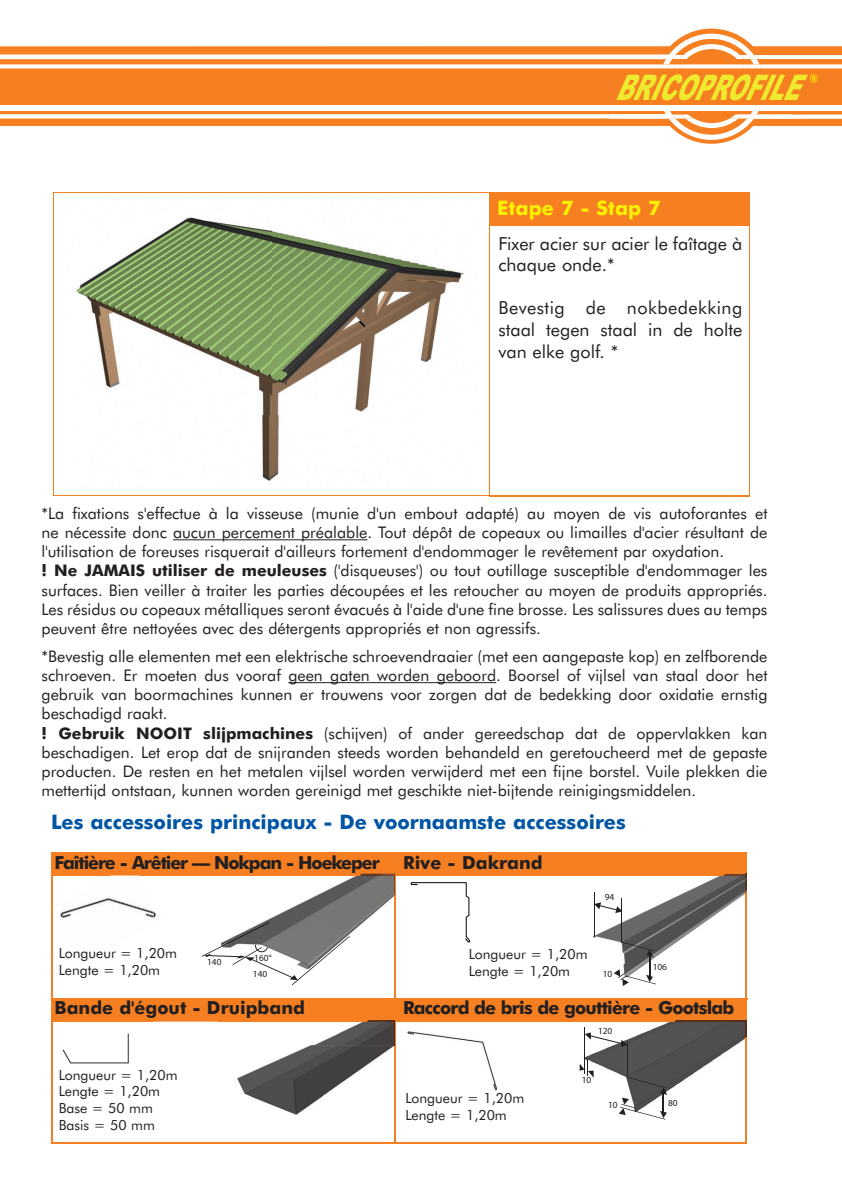
<style>
.page{position:relative;width:842px;height:1191px;background:#fff}
.page>*{position:absolute;margin:0;border:0;box-sizing:border-box;transform-origin:0 0}
.t1{font:italic 900 35.2px "Arial";color:#efea2d;scale:.62 1}
.t2{font:700 20px "Futura BT";color:#0155a5}
.t3{font:700 20px "Futura BT";color:#fff101}
.t4{font:18px/21.6px "Futura BT";color:#231f20}
.t5{font:700 18px "Futura BT";color:#231f20}
.t6{font:700 18px "Futura BT";letter-spacing:-.045em;color:#231f20}
.t7{font:700 18px "Futura BT";letter-spacing:-.065em;color:#231f20}
.t8{font:16px/19.2px "Futura BT";color:#231f20}
.t9{font:14px/16.8px "Futura BT";color:#231f20}
.t10{font:9.4px "Myriad Pro";color:#231f20}
.s1{font-weight:700}
</style>
<div class="page">
<div style="left:489px;top:193px;width:261px;height:33px;background:#f57f21"></div>
<hr style="left:53px;top:192px;width:436px;height:1px;background:#f57f21">
<hr style="left:53px;top:193px;width:1px;height:302px;background:#f57f21">
<hr style="left:489px;top:226px;width:1px;height:269px;background:#f57f21">
<hr style="left:750px;top:226px;width:1px;height:269px;background:#f57f21">
<hr style="left:53px;top:495px;width:436px;height:1px;background:#f57f21">
<hr style="left:489px;top:495px;width:261px;height:1px;background:#f57f21">
<img style="left:76px;top:217px;width:388px;height:264px">
<svg style="left:53px;top:853px;width:693px;height:167px"></svg>
<hr style="left:52px;top:852px;width:343px;height:1px;background:#f57f21">
<svg style="left:52px;top:853px;width:1px;height:21px"></svg>
<hr style="left:395px;top:852px;width:352px;height:1px;background:#f57f21">
<hr style="left:52px;top:874px;width:695px;height:1px;background:#f57f21">
<hr style="left:52px;top:998px;width:343px;height:1px;background:#f57f21">
<svg style="left:52px;top:999px;width:1px;height:21px"></svg>
<hr style="left:395px;top:998px;width:352px;height:1px;background:#f57f21">
<hr style="left:52px;top:1020px;width:695px;height:1px;background:#f57f21">
<hr style="left:52px;top:1142px;width:695px;height:1px;background:#f57f21">
<hr style="left:52px;top:875px;width:1px;height:123px;background:#f57f21">
<hr style="left:746px;top:875px;width:1px;height:123px;background:#f57f21">
<hr style="left:52px;top:1021px;width:1px;height:121px;background:#f57f21">
<hr style="left:746px;top:1021px;width:1px;height:121px;background:#f57f21">
<img style="left:407px;top:1031px;width:91px;height:60px">
<img style="left:570px;top:1021px;width:177px;height:105px">
<img style="left:570px;top:1020px;width:176px;height:1px">
<svg style="left:746px;top:999px;width:1px;height:22px"></svg>
<img style="left:62px;top:1033px;width:67px;height:31px">
<img style="left:218px;top:1045px;width:177px;height:99px">
<img style="left:218px;top:1142px;width:177px;height:1px">
<img style="left:394px;top:1045px;width:1px;height:97px">
<img style="left:582px;top:874px;width:165px;height:112px">
<svg style="left:746px;top:853px;width:1px;height:22px"></svg>
<svg style="left:411px;top:882px;width:59px;height:60px"></svg>
<hr style="left:622px;top:898px;width:1px;height:44px;background:#231f20">
<svg style="left:595px;top:902px;width:27px;height:11px"></svg>
<hr style="left:594px;top:892px;width:1px;height:44px;background:#231f20">
<hr style="left:627px;top:1042px;width:1px;height:34px;background:#231f20">
<svg style="left:580px;top:1060px;width:14px;height:17px"></svg>
<svg style="left:585px;top:1032px;width:42px;height:14px"></svg>
<hr style="left:584px;top:1027px;width:1px;height:46px;background:#231f20">
<svg style="left:614px;top:941px;width:42px;height:45px"></svg>
<svg style="left:619px;top:1077px;width:48px;height:42px"></svg>
<img style="left:53px;top:875px;width:101px;height:88px">
<img style="left:112px;top:869px;width:26px;height:5px">
<img style="left:122px;top:863px;width:14px;height:6px">
<img style="left:154px;top:1021px;width:240px;height:24px">
<img style="left:154px;top:873px;width:241px;height:148px">
<svg style="left:394px;top:853px;width:1px;height:21px"></svg>
<img style="left:154px;top:998px;width:241px;height:1px">
<img style="left:394px;top:875px;width:1px;height:123px">
<svg style="left:394px;top:999px;width:2px;height:46px"></svg>
<img style="left:154px;top:903px;width:9px;height:22px">
<svg style="left:202px;top:922px;width:148px;height:63px"></svg>
<div style="left:654px;top:29px;width:115px;height:115px;background:#f57f21;border-radius:50%"></div>
<div style="left:0;top:68px;width:842px;height:37px;background:#f57f21"></div>
<svg style="left:0;top:34px;width:842px;height:34px"></svg>
<svg style="left:0;top:111px;width:842px;height:29px"></svg>
<div style="left:0;top:105px;width:842px;height:6px;background:#fff"></div>
<svg style="left:810px;top:74px;width:8px;height:8px"></svg>
<hr style="left:173px;top:539px;width:194px;height:1px;background:#231f20">
<hr style="left:288px;top:682px;width:208px;height:1px;background:#231f20">
<h1 class="t1" style="left:615px;top:67px;width:297px">BRICOPROFILE</h1>
<p class="t3" style="left:497px;top:198px;width:165px">Etape 7 - Stap 7</p>
<p class="t4" style="left:498px;top:233px;width:245px">Fixer acier sur acier le faîtage à chaque onde.*</p>
<p class="t4" style="left:498px;top:298px;width:245px;text-align:justify">Bevestig de nokbedekking staal tegen staal in de holte van elke golf. *</p>
<p class="t8" style="left:42px;top:504px;width:727px">*La fixations s'effectue à la visseuse (munie d'un embout adapté) au moyen de vis autoforantes et ne nécessite donc aucun percement préalable. Tout dépôt de copeaux ou limailles d'acier résultant de l'utilisation de foreuses risquerait d'ailleurs fortement d'endommager le revêtement par oxydation.<br><span class="s1">! Ne JAMAIS utiliser de meuleuses</span> ('disqueuses') ou tout outillage susceptible d'endommager les surfaces. Bien veiller à traiter les parties découpées et les retoucher au moyen de produits appropriés.<br>Les résidus ou copeaux métalliques seront évacués à l'aide d'une fine brosse. Les salissures dues au temps peuvent être nettoyées avec des détergents appropriés et non agressifs.</p>
<p class="t8" style="left:42px;top:647px;width:727px">*Bevestig alle elementen met een elektrische schroevendraaier (met een aangepaste kop) en zelfborende schroeven. Er moeten dus vooraf geen gaten worden geboord. Boorsel of vijlsel van staal door het gebruik van boormachines kunnen er trouwens voor zorgen dat de bedekking door oxidatie ernstig beschadigd raakt.<br><span class="s1">! Gebruik NOOIT slijpmachines</span> (schijven) of ander gereedschap dat de oppervlakken kan beschadigen. Let erop dat de snijranden steeds worden behandeld en geretoucheerd met de gepaste producten. De resten en het metalen vijlsel worden verwijderd met een fijne borstel. Vuile plekken die mettertijd ontstaan, kunnen worden gereinigd met geschikte niet-bijtende reinigingsmiddelen.</p>
<p class="t2" style="left:51px;top:812px;width:576px">Les accessoires principaux - De voornaamste accessoires</p>
<p class="t7" style="left:55px;top:853px;width:327px">Faîtière - Arêtier — Nokpan - Hoekeper</p>
<p class="t5" style="left:403px;top:853px;width:141px">Rive - Dakrand</p>
<p class="t9" style="left:59px;top:945px;width:120px">Longueur = 1,20m<br>Lengte = 1,20m</p>
<p class="t10" style="left:207px;top:956px;width:16px">140</p>
<p class="t10" style="left:254px;top:952px;width:19px">160°</p>
<p class="t10" style="left:253px;top:968px;width:16px">140</p>
<p class="t10" style="left:605px;top:890px;width:11px">94</p>
<p class="t9" style="left:469px;top:946px;width:120px">Longueur = 1,20m<br>Lengte = 1,20m</p>
<p class="t10" style="left:603px;top:968px;width:11px">10</p>
<p class="t10" style="left:653px;top:961px;width:16px">106</p>
<p class="t5" style="left:55px;top:999px;width:252px">Bande d'égout - Druipband</p>
<p class="t6" style="left:403px;top:999px;width:333px">Raccord de bris de gouttière - Gootslab</p>
<p class="t9" style="left:59px;top:1067px;width:120px">Longueur = 1,20m<br>Lengte = 1,20m<br>Base = 50 mm<br>Basis = 50 mm</p>
<p class="t9" style="left:405px;top:1090px;width:120px">Longueur = 1,20m<br>Lengte = 1,20m</p>
<p class="t10" style="left:598px;top:1025px;width:16px">120</p>
<p class="t10" style="left:582px;top:1074px;width:11px">10</p>
<p class="t10" style="left:608px;top:1099px;width:11px">10</p>
<p class="t10" style="left:668px;top:1097px;width:11px">80</p>
</div>
